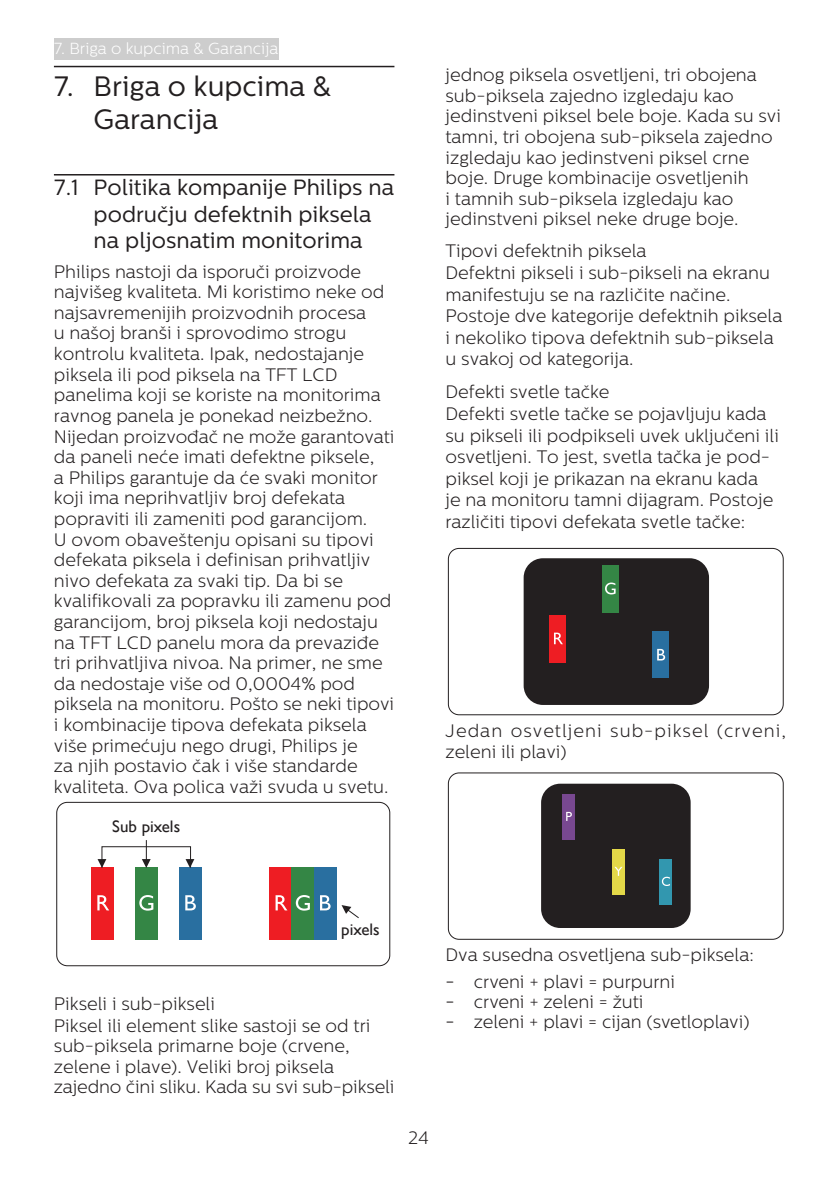
<style>
.page{position:relative;width:840px;height:1191px;background:#fff}
.page>*{position:absolute;margin:0;border:0;box-sizing:border-box;transform-origin:0 0}
.t1{font:28px/33.6px "Centrale Sans";color:#231f20}
.t2{font:22px/26.4px "Centrale Sans";color:#231f20}
.t3{font:300 18px/20.6px "Centrale Sans";color:#231f20}
.t4{font:300 18px/21.6px "Centrale Sans";letter-spacing:.055em;color:#231f20}
.t5{font:16.8px "Gill Sans Alt One WGL";color:#231f20}
.t6{font:300 16px "Centrale Sans";color:#fff}
.s1{font-weight:400}
</style>
<div class="page">
<div style="left:54px;top:38px;width:224px;height:22px;background:#cdcdcd"></div>
<hr style="left:54px;top:66px;width:340px;height:1px;background:#231f20">
<hr style="left:54px;top:174px;width:340px;height:1px;background:#231f20">
<div style="left:56px;top:802px;width:334px;height:164px;border:1px solid #231f20;border-radius:11px"></div>
<div style="left:91px;top:867px;width:22px;height:72px;background:#ee1d23"></div>
<div style="left:135px;top:867px;width:22px;height:72px;background:#348645"></div>
<div style="left:179px;top:867px;width:23px;height:72px;background:#296fa0"></div>
<svg style="left:97px;top:895px;width:12px;height:15px"></svg>
<svg style="left:139px;top:895px;width:14px;height:15px"></svg>
<svg style="left:185px;top:895px;width:11px;height:15px"></svg>
<div style="left:269px;top:867px;width:22px;height:72px;background:#ee1d23"></div>
<div style="left:291px;top:867px;width:23px;height:72px;background:#348645"></div>
<div style="left:314px;top:867px;width:22px;height:72px;background:#296fa0"></div>
<svg style="left:275px;top:895px;width:12px;height:15px"></svg>
<svg style="left:295px;top:895px;width:15px;height:15px"></svg>
<svg style="left:320px;top:895px;width:10px;height:15px"></svg>
<svg style="left:341px;top:905px;width:18px;height:14px"></svg>
<svg style="left:142px;top:840px;width:8px;height:26px"></svg>
<svg style="left:97px;top:859px;width:9px;height:7px"></svg>
<svg style="left:185px;top:859px;width:9px;height:8px"></svg>
<div style="left:101px;top:846px;width:90px;height:22px;border:1px solid #231f20"></div>
<div style="left:448px;top:548px;width:335px;height:167px;border:1px solid #231f20;border-radius:11px"></div>
<div style="left:523px;top:558px;width:185px;height:147px;background:#231f20;border-radius:19px"></div>
<div style="left:601px;top:565px;width:17px;height:47px;background:#348645"></div>
<svg style="left:605px;top:582px;width:10px;height:12px"></svg>
<div style="left:549px;top:616px;width:16px;height:47px;background:#ee1d23"></div>
<svg style="left:554px;top:632px;width:8px;height:12px"></svg>
<div style="left:651px;top:632px;width:17px;height:46px;background:#296fa0"></div>
<svg style="left:657px;top:649px;width:7px;height:11px"></svg>
<div style="left:448px;top:772px;width:335px;height:167px;border:1px solid #231f20;border-radius:11px"></div>
<div style="left:541px;top:783px;width:149px;height:145px;background:#231f20;border-radius:19px"></div>
<div style="left:562px;top:794px;width:12px;height:45px;background:#784890"></div>
<div style="left:611px;top:849px;width:13px;height:45px;background:#e3d848"></div>
<div style="left:659px;top:859px;width:12px;height:45px;background:#3297af"></div>
<svg style="left:566px;top:812px;width:5px;height:9px"></svg>
<svg style="left:614px;top:867px;width:8px;height:9px"></svg>
<svg style="left:661px;top:876px;width:8px;height:10px"></svg>
<p class="t6" style="left:54px;top:39px;width:226px">7. Briga o kupcima &amp; Garancija</p>
<p class="t1" style="left:94px;top:69px;width:239px;text-indent:-40px">7. Briga o kupcima &amp;<br>Garancija</p>
<p class="t2" style="left:94px;top:175px;width:302px;text-indent:-40px">7.1 Politika kompanije Philips na području defektnih piksela na pljosnatim monitorima</p>
<p class="t3" style="left:54px;top:261px;width:342px">Philips nastoji da isporuči proizvode najvišeg kvaliteta. Mi koristimo neke od najsavremenijih proizvodnih procesa<br>u našoj branši i sprovodimo strogu kontrolu kvaliteta. Ipak, nedostajanje piksela ili pod piksela na TFT LCD panelima koji se koriste na monitorima ravnog panela je ponekad neizbežno.<br>Nijedan proizvođač ne može garantovati da paneli neće imati defektne piksele,<br>a Philips garantuje da će svaki monitor koji ima neprihvatljiv broj defekata popraviti ili zameniti pod garancijom.<br>U ovom obaveštenju opisani su tipovi defekata piksela i definisan prihvatljiv nivo defekata za svaki tip. Da bi se kvalifikovali za popravku ili zamenu pod garancijom, broj piksela koji nedostaju na TFT LCD panelu mora da prevaziđe tri prihvatljiva nivoa. Na primer, ne sme da nedostaje više od 0,0004% pod piksela na monitoru. Pošto se neki tipovi i kombinacije tipova defekata piksela više primećuju nego drugi, Philips je<br>za njih postavio čak i više standarde kvaliteta. Ova polica važi svuda u svetu.</p>
<p class="t5" style="left:112px;top:815px;width:69px">Sub pixels</p>
<p class="t3" style="left:445px;top:65px;width:337px">jednog piksela osvetljeni, tri obojena sub-piksela zajedno izgledaju kao jedinstveni piksel bele boje. Kada su svi tamni, tri obojena sub-piksela zajedno izgledaju kao jedinstveni piksel crne boje. Druge kombinacije osvetljenih<br>i tamnih sub-piksela izgledaju kao jedinstveni piksel neke druge boje.</p>
<p class="t3" style="left:445px;top:241px;width:202px">Tipovi defektnih piksela</p>
<p class="t3" style="left:445px;top:262px;width:338px;line-height:21.6px">Defektni pikseli i sub-pikseli na ekranu manifestuju se na različite načine.<br>Postoje dve kategorije defektnih piksela i nekoliko tipova defektnih sub-piksela u svakoj od kategorija.</p>
<p class="t3" style="left:445px;top:382px;width:165px">Defekti svetle tačke</p>
<p class="t3" style="left:445px;top:403px;width:335px;line-height:21.6px">Defekti svetle tačke se pojavljuju kada su pikseli ili podpikseli uvek uključeni ili osvetljeni. To jest, svetla tačka je pod&shy;piksel koji je prikazan na ekranu kada<br>je na monitoru tamni dijagram. Postoje različiti tipovi defekata svetle tačke:</p>
<p class="t4" style="left:445px;top:719px;width:342px">Jedan osvetljeni sub-piksel (crveni, zeleni ili plavi)</p>
<p class="t5" style="left:341px;top:917px;width:40px">pixels</p>
<p class="t3" style="left:54px;top:993px;width:162px">Pikseli i sub-pikseli</p>
<p class="t3" style="left:54px;top:1015px;width:342px">Piksel ili element slike sastoji se od tri sub-piksela primarne boje (crvene, zelene i plave). Veliki broj piksela zajedno čini sliku. Kada su svi sub-pikseli</p>
<p class="t3" style="left:408px;top:1127px;width:22px">24</p>
<p class="t3" style="left:445px;top:944px;width:310px">Dva susedna osvetljena sub-piksela:</p>
<p class="t3" style="left:445px;top:971px;width:231px"><span class="s1">-</span> crveni + plavi = purpurni</p>
<p class="t3" style="left:445px;top:991px;width:199px"><span class="s1">-</span> crveni + zeleni = žuti</p>
<p class="t3" style="left:445px;top:1011px;width:305px"><span class="s1">-</span> zeleni + plavi = cijan (svetloplavi)</p>
</div>
